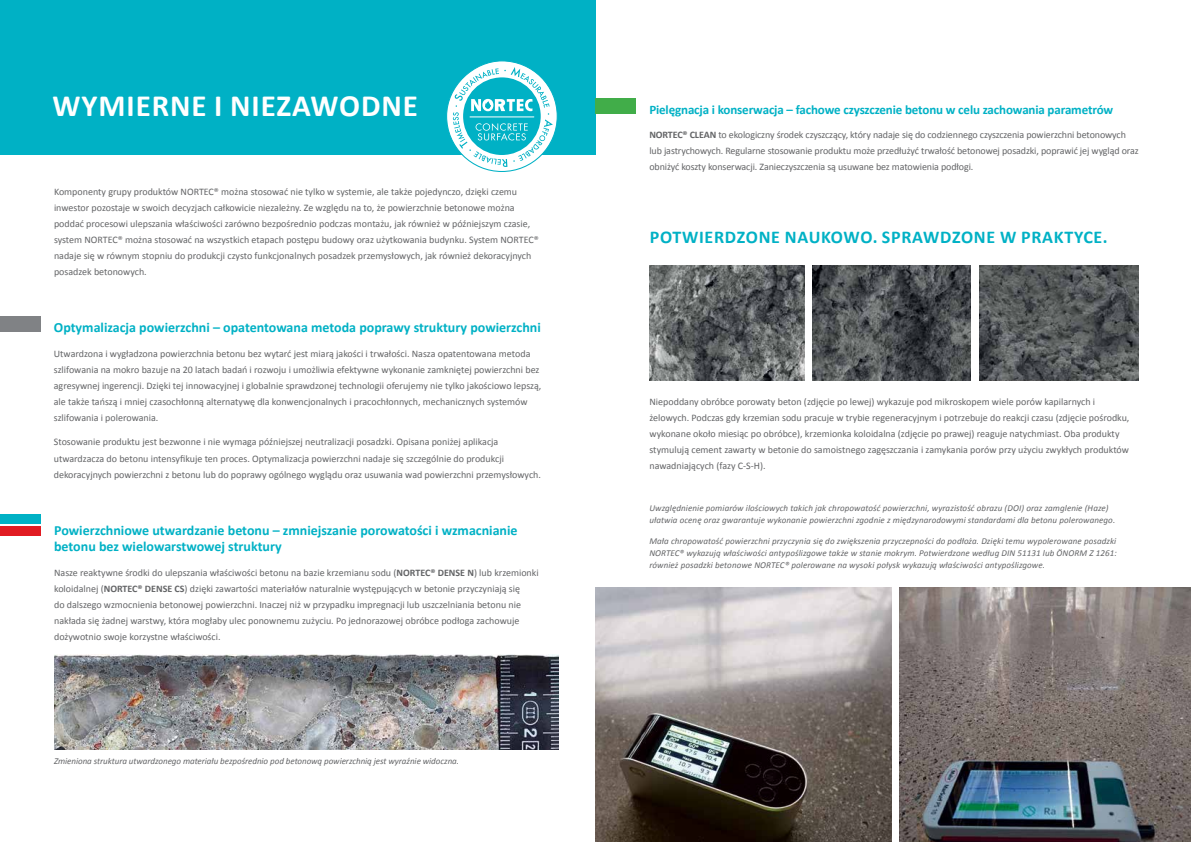
<style>
.page{position:relative;width:1191px;height:842px;background:#fff}
.page>*{position:absolute;margin:0;border:0;box-sizing:border-box;transform-origin:0 0}
.t1{font:700 31px "Calibri";letter-spacing:.03em;color:#fff}
.t2{font:700 18px "Calibri";letter-spacing:.04em;color:#00b1c5}
.t3{font:700 14px/16px "Calibri";color:#00b1c5}
.t4{font:700 13px "Calibri";letter-spacing:-.01em;color:#00b1c5}
.t5{font:10px/16px "Calibri";color:#636466}
.t6{font:italic 9px/12px "Calibri";letter-spacing:.01em;color:#636466}
.s1{font-weight:700}
</style>
<div class="page">
<img style="left:595px;top:588px;width:596px;height:254px">
<div style="left:0;top:0;width:596px;height:154px;background:#00b1c5"></div>
<div style="left:596px;top:98px;width:40px;height:16px;background:#41ad49"></div>
<div style="left:0;top:514px;width:40px;height:10px;background:#00b1c5"></div>
<div style="left:0;top:526px;width:40px;height:10px;background:#e11b22"></div>
<div style="left:0;top:316px;width:40px;height:16px;background:#808285"></div>
<img style="left:54px;top:654px;width:504px;height:95px">
<img style="left:979px;top:266px;width:159px;height:115px">
<img style="left:812px;top:266px;width:158px;height:115px">
<img style="left:649px;top:266px;width:155px;height:115px">
<svg style="left:446px;top:61px;width:112px;height:111px"></svg>
<div style="left:892px;top:583px;width:7px;height:259px;background:#fff"></div>
<h1 class="t1" style="left:53px;top:84px;width:367px">WYMIERNE I NIEZAWODNE</h1>
<p class="t5" style="left:54px;top:183px;width:486px">Komponenty grupy produktów NORTEC® można stosować nie tylko w systemie, ale także pojedynczo, dzięki czemu inwestor pozostaje w swoich decyzjach całkowicie niezależny. Ze względu na to, że powierzchnie betonowe można poddać procesowi ulepszania właściwości zarówno bezpośrednio podczas montażu, jak również w późniejszym czasie, system NORTEC® można stosować na wszystkich etapach postępu budowy oraz użytkowania budynku. System NORTEC® nadaje się w równym stopniu do produkcji czysto funkcjonalnych posadzek przemysłowych, jak również dekoracyjnych posadzek betonowych.</p>
<h3 class="t3" style="left:54px;top:319px;width:488px">Optymalizacja powierzchni – opatentowana metoda poprawy struktury powierzchni</h3>
<p class="t5" style="left:54px;top:345px;width:489px">Utwardzona i wygładzona powierzchnia betonu bez wytarć jest miarą jakości i trwałości. Nasza opatentowana metoda szlifowania na mokro bazuje na 20 latach badań i rozwoju i umożliwia efektywne wykonanie zamkniętej powierzchni bez agresywnej ingerencji. Dzięki tej innowacyjnej i globalnie sprawdzonej technologii oferujemy nie tylko jakościowo lepszą, ale także tańszą i mniej czasochłonną alternatywę dla konwencjonalnych i pracochłonnych, mechanicznych systemów szlifowania i polerowania.</p>
<p class="t5" style="left:54px;top:434px;width:488px">Stosowanie produktu jest bezwonne i nie wymaga późniejszej neutralizacji posadzki. Opisana poniżej aplikacja utwardzacza do betonu intensyfikuje ten proces. Optymalizacja powierzchni nadaje się szczególnie do produkcji dekoracyjnych powierzchni z betonu lub do poprawy ogólnego wyglądu oraz usuwania wad powierzchni przemysłowych.</p>
<h3 class="t3" style="left:54px;top:522px;width:465px">Powierzchniowe utwardzanie betonu – zmniejszanie porowatości i wzmacnianie betonu bez wielowarstwowej struktury</h3>
<p class="t5" style="left:54px;top:564px;width:486px">Nasze reaktywne środki do ulepszania właściwości betonu na bazie krzemianu sodu (<span class="s1">NORTEC® DENSE N</span>) lub krzemionki koloidalnej (<span class="s1">NORTEC® DENSE CS</span>) dzięki zawartości materiałów naturalnie występujących w betonie przyczyniają się<br>do dalszego wzmocnienia betonowej powierzchni. Inaczej niż w przypadku impregnacji lub uszczelniania betonu nie nakłada się żadnej warstwy, która mogłaby ulec ponownemu zużyciu. Po jednorazowej obróbce podłoga zachowuje dożywotnio swoje korzystne właściwości.</p>
<p class="t6" style="left:54px;top:754px;width:406px">Zmieniona struktura utwardzonego materiału bezpośrednio pod betonową powierzchnią jest wyraźnie widoczna.</p>
<h3 class="t4" style="left:649px;top:100px;width:465px">Pielęgnacja i konserwacja – fachowe czyszczenie betonu w celu zachowania parametrów</h3>
<p class="t5" style="left:649px;top:126px;width:491px"><span class="s1">NORTEC® CLEAN</span> to ekologiczny środek czyszczący, który nadaje się do codziennego czyszczenia powierzchni betonowych lub jastrychowych. Regularne stosowanie produktu może przedłużyć trwałość betonowej posadzki, poprawić jej wygląd oraz obniżyć koszty konserwacji. Zanieczyszczenia są usuwane bez matowienia podłogi.</p>
<h2 class="t2" style="left:649px;top:224px;width:459px">POTWIERDZONE NAUKOWO. SPRAWDZONE W PRAKTYCE.</h2>
<p class="t5" style="left:649px;top:393px;width:481px">Niepoddany obróbce porowaty beton (zdjęcie po lewej) wykazuje pod mikroskopem wiele porów kapilarnych i żelowych. Podczas gdy krzemian sodu pracuje w trybie regeneracyjnym i potrzebuje do reakcji czasu (zdjęcie pośrodku, wykonane około miesiąc po obróbce), krzemionka koloidalna (zdjęcie po prawej) reaguje natychmiast. Oba produkty stymulują cement zawarty w betonie do samoistnego zagęszczania i zamykania porów przy użyciu zwykłych produktów nawadniających (fazy C-S-H).</p>
<p class="t6" style="left:649px;top:502px;width:467px">Uwzględnienie pomiarów ilościowych takich jak chropowatość powierzchni, wyrazistość obrazu (DOI) oraz zamglenie (Haze) ułatwia ocenę oraz gwarantuje wykonanie powierzchni zgodnie z międzynarodowymi standardami dla betonu polerowanego.</p>
<p class="t6" style="left:649px;top:534px;width:469px;text-align:justify">Mała chropowatość powierzchni przyczynia się do zwiększenia przyczepności do podłoża. Dzięki temu wypolerowane posadzki NORTEC® wykazują właściwości antypoślizgowe także w stanie mokrym. Potwierdzone według DIN 51131 lub ÖNORM Z 1261: również posadzki betonowe NORTEC® polerowane na wysoki połysk wykazują właściwości antypoślizgowe.</p>
</div>
